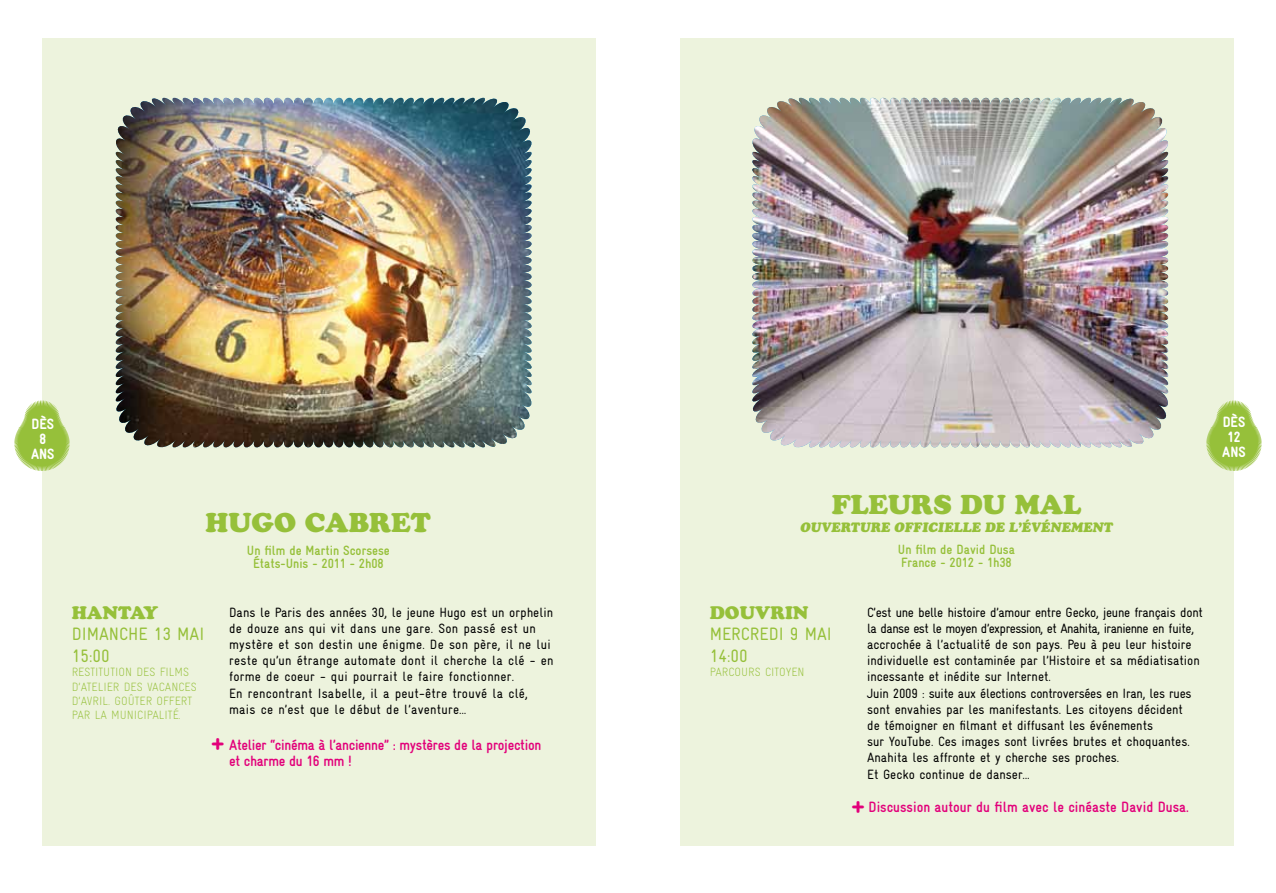
<style>
.page{position:relative;width:1276px;height:893px;background:#fff}
.page>*{position:absolute;margin:0;border:0;box-sizing:border-box;transform-origin:0 0}
.t1{font:700 condensed 30px "Gravur";color:#e2007a}
.t2{font:27px "Cooper Black Std";color:#96c03a}
.t3{font:condensed 18px "Gravur";color:#96c03a}
.t4{font:18px "Cooper Black Std";color:#96c03a}
.t5{font:700 condensed 15px/16.5px "Gravur";letter-spacing:-.02em;color:#e2007a}
.t6{font:700 condensed 15px "Gravur";color:#e2007a}
.t7{font:900 condensed 15px/15px "Gravur";color:#fff;text-align:center}
.t8{font:condensed 13.5px/16.2px "Gravur";color:#000}
.t9{font:condensed 13.5px/16.2px "Gravur";letter-spacing:.02em;color:#000}
.t10{font:700 condensed 13.5px/13.2px "Gravur";color:#96c03a;text-align:center}
.t11{font:italic 13.5px "Cooper Black Std";color:#96c03a}
.t12{font:300 condensed 12px/14.4px "Gravur";color:#96c03a}
</style>
<div class="page">
<div style="left:42px;top:38px;width:554px;height:808px;background:#edf3dd"></div>
<svg style="left:14px;top:400px;width:56px;height:71px"></svg>
<img style="left:470px;top:97px;width:62px;height:351px">
<img style="left:115px;top:97px;width:355px;height:351px">
<div style="left:680px;top:38px;width:554px;height:808px;background:#edf3dd"></div>
<svg style="left:1206px;top:400px;width:56px;height:71px"></svg>
<img style="left:1106px;top:97px;width:63px;height:351px">
<img style="left:752px;top:97px;width:354px;height:351px">
<p class="t7" style="left:31px;top:416px;width:25px">DÈS<br>8<br>ANS</p>
<h2 class="t2" style="left:206px;top:507px;width:226px">HUGO CABRET</h2>
<h3 class="t4" style="left:72px;top:601px;width:88px">HANTAY</h3>
<h3 class="t3" style="left:72px;top:624px;width:21px">Dimanche</h3>
<h3 class="t3" style="left:154px;top:624px;width:33px">13 mai</h3>
<h3 class="t3" style="left:72px;top:646px;width:39px">15:00</h3>
<p class="t12" style="left:72px;top:665px;width:125px">RESTITUTION D ES FILMS<br>D’ATELIER D ES VACANCES<br>D’AVRIL. GOÛTER OFFERT<br>PAR LA MU NICIPALITÉ.</p>
<p class="t10" style="left:247px;top:544px;width:144px">Un film de Martin Scorsese<br>États-Unis - 2011 - 2h08</p>
<p class="t9" style="left:229px;top:604px;width:326px">Dans le Paris des années 30, le jeune Hugo est un orphelin de douze ans qui vit dans une gare. Son passé est un mystère et son destin une énigme. De son père, il ne lui reste qu’un étrange automate dont il cherche la clé - en forme de coeur - qui pourrait le faire fonctionner.<br>En rencontrant Isabelle, il a peut-être trouvé la clé, mais ce n’est que le début de l’aventure…</p>
<p class="t5" style="left:229px;top:736px;width:314px">Atelier “cinéma à l’ancienne” : mystères de la projection et charme du 16 mm !</p>
<h1 class="t1" style="left:211px;top:725px;width:16px">+</h1>
<h2 class="t2" style="left:831px;top:489px;width:251px">FLEURS DU MAL</h2>
<p class="t11" style="left:800px;top:519px;width:314px">OUVERTURE OFFICIELLE DE l’ÉVÉNEMENT</p>
<h3 class="t4" style="left:710px;top:601px;width:100px">DOUVRIN</h3>
<h3 class="t3" style="left:710px;top:624px;width:22px">Mercredi</h3>
<h3 class="t3" style="left:790px;top:624px;width:24px">9 mai</h3>
<h3 class="t3" style="left:710px;top:646px;width:39px">14:00</h3>
<p class="t12" style="left:710px;top:665px;width:96px">PARCOU RS CITOYEN</p>
<p class="t10" style="left:898px;top:543px;width:119px;text-align:left">Un film de David Dusa<br>France - 2012 - 1h38</p>
<p class="t8" style="left:867px;top:604px;width:337px">C’est une belle histoire d’amour entre Gecko, jeune français dont la danse est le moyen d’expression, et Anahita, iranienne en fuite, accrochée à l’actualité de son pays. Peu à peu leur histoire individuelle est contaminée par l’Histoire et sa médiatisation incessante et inédite sur Internet.<br>Juin 2009 : suite aux élections controversées en Iran, les rues sont envahies par les manifestants. Les citoyens décident<br>de témoigner en filmant et diffusant les événements<br>sur YouTube. Ces images sont livrées brutes et choquantes.<br>Anahita les affronte et y cherche ses proches.<br>Et Gecko continue de danser…</p>
<p class="t6" style="left:868px;top:799px;width:322px">Discussion autour du film avec le cinéaste David Dusa.</p>
<h1 class="t1" style="left:851px;top:788px;width:16px">+</h1>
<p class="t7" style="left:1222px;top:415px;width:25px">DÈS<br>12<br>ANS</p>
</div>
